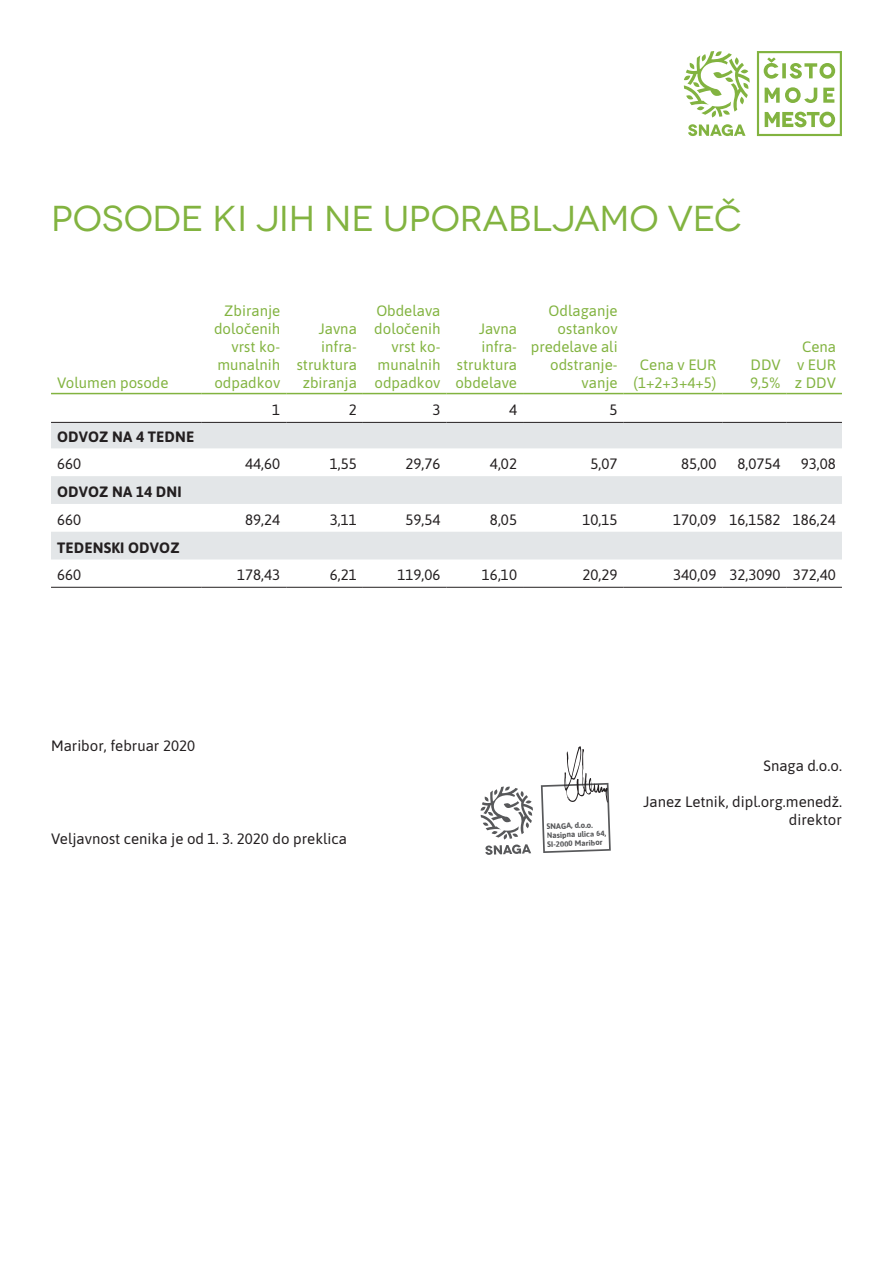
<style>
.page{position:relative;width:893px;height:1263px;background:#fff}
.page>*{position:absolute;margin:0;border:0;box-sizing:border-box;transform-origin:0 0}
.t1{font:36px "Novecentowide";letter-spacing:-.005em;color:#82b340}
.t2{font:15px/18px "Asap";color:#231f20;text-align:right}
.t3{font:15px/18px "Asap";color:#82b340;text-align:right}
.t4{font:700 15px "Asap";letter-spacing:.01em;color:#231f20}
.t5{font:700 7.95px/9px "Asap";color:#57585a}
</style>
<div class="page">
<svg style="left:757px;top:51px;width:85px;height:85px"></svg>
<svg style="left:684px;top:51px;width:66px;height:85px"></svg>
<svg style="left:51px;top:423px;width:791px;height:136px;fill:#e3e6e8"></svg>
<hr style="left:51px;top:422px;width:150px;height:1px;background:#231f20">
<hr style="left:201px;top:422px;width:85px;height:1px;background:#231f20">
<hr style="left:286px;top:422px;width:77px;height:1px;background:#231f20">
<hr style="left:363px;top:422px;width:83px;height:1px;background:#231f20">
<hr style="left:446px;top:422px;width:77px;height:1px;background:#231f20">
<hr style="left:523px;top:422px;width:101px;height:1px;background:#231f20">
<hr style="left:624px;top:422px;width:98px;height:1px;background:#231f20">
<hr style="left:722px;top:422px;width:65px;height:1px;background:#231f20">
<hr style="left:787px;top:422px;width:55px;height:1px;background:#231f20">
<hr style="left:51px;top:393px;width:150px;height:1px;background:#82b340">
<hr style="left:201px;top:393px;width:85px;height:1px;background:#82b340">
<hr style="left:286px;top:393px;width:77px;height:1px;background:#82b340">
<hr style="left:363px;top:393px;width:83px;height:1px;background:#82b340">
<hr style="left:446px;top:393px;width:77px;height:1px;background:#82b340">
<hr style="left:523px;top:393px;width:101px;height:1px;background:#82b340">
<hr style="left:624px;top:393px;width:98px;height:1px;background:#82b340">
<hr style="left:722px;top:393px;width:65px;height:1px;background:#82b340">
<hr style="left:787px;top:393px;width:55px;height:1px;background:#82b340">
<hr style="left:51px;top:587px;width:150px;height:1px;background:#231f20">
<hr style="left:201px;top:587px;width:85px;height:1px;background:#231f20">
<hr style="left:286px;top:587px;width:77px;height:1px;background:#231f20">
<hr style="left:363px;top:587px;width:83px;height:1px;background:#231f20">
<hr style="left:446px;top:587px;width:77px;height:1px;background:#231f20">
<hr style="left:523px;top:587px;width:101px;height:1px;background:#231f20">
<hr style="left:624px;top:587px;width:98px;height:1px;background:#231f20">
<hr style="left:722px;top:587px;width:65px;height:1px;background:#231f20">
<hr style="left:787px;top:587px;width:55px;height:1px;background:#231f20">
<svg style="left:480px;top:786px;width:53px;height:69px"></svg>
<svg style="left:541px;top:746px;width:70px;height:107px"></svg>
<h1 class="t1" style="left:51px;top:197px;width:692px">POSODE KI JIH NE UPORABLJAMO VEČ</h1>
<p class="t3" style="left:57px;top:372px;width:113px">Volumen posode</p>
<p class="t3" style="left:214px;top:300px;width:68px">Zbiranje določenih vrst ko&shy;munalnih odpadkov</p>
<p class="t3" style="left:297px;top:318px;width:62px">Javna infra&shy;struktura zbiranja</p>
<p class="t3" style="left:374px;top:300px;width:68px">Obdelava določenih vrst ko&shy;munalnih odpadkov</p>
<p class="t3" style="left:455px;top:318px;width:63px">Javna infra&shy;struktura obdelave</p>
<p class="t3" style="left:531px;top:300px;width:88px">Odlaganje ostankov predelave ali odstranje&shy;vanje</p>
<p class="t2" style="left:272px;top:400px;width:10px">1</p>
<p class="t2" style="left:349px;top:400px;width:10px">2</p>
<p class="t2" style="left:432px;top:400px;width:10px">3</p>
<p class="t2" style="left:509px;top:400px;width:10px">4</p>
<p class="t2" style="left:610px;top:400px;width:10px">5</p>
<p class="t3" style="left:634px;top:354px;width:84px;text-align:center">Cena v EUR (1+2+3+4+5)</p>
<p class="t3" style="left:750px;top:354px;width:32px;text-align:left">DDV<br>9,5%</p>
<p class="t3" style="left:795px;top:336px;width:43px;text-align:center">Cena v EUR z DDV</p>
<p class="t4" style="left:57px;top:426px;width:139px">ODVOZ NA 4 TEDNE</p>
<p class="t2" style="left:57px;top:454px;width:26px">660</p>
<p class="t2" style="left:245px;top:454px;width:37px">44,60</p>
<p class="t2" style="left:330px;top:454px;width:29px">1,55</p>
<p class="t2" style="left:405px;top:454px;width:37px">29,76</p>
<p class="t2" style="left:490px;top:454px;width:29px">4,02</p>
<p class="t2" style="left:591px;top:454px;width:29px">5,07</p>
<p class="t2" style="left:681px;top:454px;width:37px">85,00</p>
<p class="t2" style="left:738px;top:454px;width:45px">8,0754</p>
<p class="t2" style="left:801px;top:454px;width:37px">93,08</p>
<p class="t4" style="left:57px;top:481px;width:126px">ODVOZ NA 14 DNI</p>
<p class="t2" style="left:57px;top:510px;width:26px">660</p>
<p class="t2" style="left:245px;top:510px;width:37px">89,24</p>
<p class="t2" style="left:330px;top:510px;width:29px">3,11</p>
<p class="t2" style="left:405px;top:510px;width:37px">59,54</p>
<p class="t2" style="left:490px;top:510px;width:29px">8,05</p>
<p class="t2" style="left:583px;top:510px;width:37px">10,15</p>
<p class="t2" style="left:673px;top:510px;width:164px">170,09 16,1582 186,24</p>
<p class="t4" style="left:57px;top:537px;width:124px">TEDENSKI ODVOZ</p>
<p class="t2" style="left:57px;top:565px;width:26px">660</p>
<p class="t2" style="left:237px;top:565px;width:45px">178,43</p>
<p class="t2" style="left:330px;top:565px;width:29px">6,21</p>
<p class="t2" style="left:397px;top:565px;width:45px">119,06</p>
<p class="t2" style="left:482px;top:565px;width:37px">16,10</p>
<p class="t2" style="left:583px;top:565px;width:37px">20,29</p>
<p class="t2" style="left:673px;top:565px;width:164px">340,09 32,3090 372,40</p>
<p class="t2" style="left:51px;top:735px;width:146px">Maribor, februar 2020</p>
<p class="t2" style="left:51px;top:829px;width:297px">Veljavnost cenika je od 1. 3. 2020 do preklica</p>
<p class="t5" style="left:546px;top:821px;width:61px;rotate:-2deg">SNAGA, d.o.o.<br>Nasipna ulica 64,<br>SI-2000 Maribor</p>
<p class="t2" style="left:763px;top:756px;width:80px">Snaga d.o.o.</p>
<p class="t2" style="left:643px;top:792px;width:200px">Janez Letnik, dipl.org.menedž. direktor</p>
</div>
